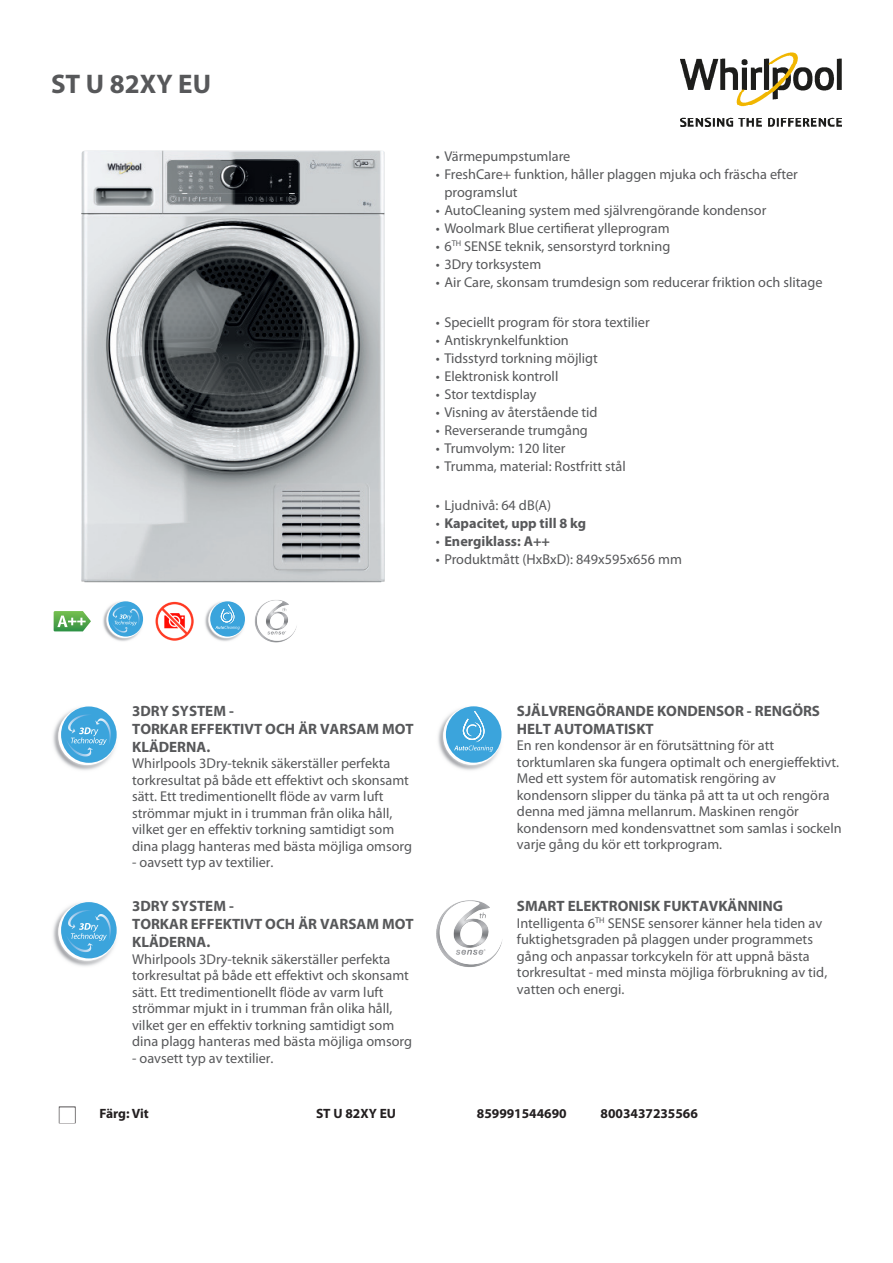
<style>
.page{position:relative;width:893px;height:1263px;background:#fff}
.page>*{position:absolute;margin:0;border:0;box-sizing:border-box;transform-origin:0 0}
.Related_color_White{font:700 33.75px "Times New Roman";color:#fff}
.PRODOTTO_-_commercia{font:700 27px "Myriad Pro";color:#57585a}
.TIT{font:700 15px/18px "Myriad Pro";color:#57585a}
.BODY{font:14.25px/16.5px "Myriad Pro";color:#57585a}
.t1{font:700 14.25px "Myriad Pro";color:#57585a}
.Related_color_body{font:700 13.5px "Myriad Pro";color:#231f20}
.s1{font-weight:400}
</style>
<div class="page">
<svg style="left:54px;top:611px;width:37px;height:20px"></svg>
<img style="left:103px;top:601px;width:41px;height:40px">
<svg style="left:107px;top:602px;width:36px;height:36px"></svg>
<img style="left:155px;top:601px;width:39px;height:40px">
<img style="left:205px;top:601px;width:30px;height:40px">
<svg style="left:208px;top:602px;width:37px;height:36px"></svg>
<img style="left:255px;top:600px;width:42px;height:42px">
<img style="left:53px;top:722px;width:49px;height:48px">
<svg style="left:58px;top:707px;width:58px;height:58px"></svg>
<img style="left:53px;top:917px;width:64px;height:49px">
<svg style="left:58px;top:902px;width:58px;height:59px"></svg>
<img style="left:81px;top:150px;width:304px;height:432px">
<div style="left:59px;top:1106px;width:17px;height:17px;border:1px solid #231f20"></div>
<img style="left:680px;top:52px;width:162px;height:75px">
<img style="left:438px;top:722px;width:64px;height:48px">
<svg style="left:443px;top:707px;width:58px;height:58px"></svg>
<img style="left:436px;top:900px;width:66px;height:67px">
<p class="PRODOTTO_-_commercia" style="left:51px;top:66px;width:162px">ST U 82XY EU</p>
<p class="BODY" style="left:436px;top:148px;width:136px">• Värmepumpstumlare</p>
<p class="BODY" style="left:444px;top:165px;width:355px;line-height:18px;text-indent:-9px">• FreshCare+ funktion, håller plaggen mjuka och fräscha efter programslut</p>
<p class="BODY" style="left:436px;top:202px;width:332px">• AutoCleaning system med självrengörande kondensor</p>
<p class="BODY" style="left:436px;top:220px;width:235px">• Woolmark Blue certifierat ylleprogram</p>
<p class="BODY" style="left:436px;top:238px;width:236px">• 6<sup>TH</sup> SENSE teknik, sensorstyrd torkning</p>
<p class="BODY" style="left:436px;top:256px;width:107px">• 3Dry torksystem</p>
<p class="BODY" style="left:436px;top:274px;width:388px">• Air Care, skonsam trumdesign som reducerar friktion och slitage</p>
<p class="BODY" style="left:436px;top:314px;width:215px">• Speciellt program för stora textilier</p>
<p class="BODY" style="left:436px;top:332px;width:134px">• Antiskrynkelfunktion</p>
<p class="BODY" style="left:436px;top:350px;width:163px">• Tidsstyrd torkning möjligt</p>
<p class="BODY" style="left:436px;top:368px;width:124px">• Elektronisk kontroll</p>
<p class="BODY" style="left:436px;top:386px;width:102px">• Stor textdisplay</p>
<p class="BODY" style="left:436px;top:404px;width:163px">• Visning av återstående tid</p>
<p class="BODY" style="left:436px;top:422px;width:154px">• Reverserande trumgång</p>
<p class="BODY" style="left:436px;top:440px;width:131px">• Trumvolym: 120 liter</p>
<p class="BODY" style="left:436px;top:458px;width:191px">• Trumma, material: Rostfritt stål</p>
<p class="BODY" style="left:436px;top:497px;width:117px">• Ljudnivå: 64 dB(A)</p>
<p class="t1" style="left:436px;top:514px;width:152px"><span class="s1">•</span> Kapacitet, upp till 8 kg</p>
<p class="t1" style="left:436px;top:532px;width:116px"><span class="s1">•</span> Energiklass: A++</p>
<p class="BODY" style="left:436px;top:551px;width:248px">• Produktmått (HxBxD): 849x595x656 mm</p>
<p class="TIT" style="left:132px;top:701px;width:103px">3DRY SYSTEM -</p>
<p class="TIT" style="left:132px;top:719px;width:283px">TORKAR EFFEKTIVT OCH ÄR VARSAM MOT<br>KLÄDERNA.</p>
<p class="BODY" style="left:132px;top:755px;width:282px">Whirlpools 3Dry-teknik säkerställer perfekta torkresultat på både ett effektivt och skonsamt sätt. Ett tredimentionellt flöde av varm luft strömmar mjukt in i trumman från olika håll, vilket ger en effektiv torkning samtidigt som dina plagg hanteras med bästa möjliga omsorg</p>
<p class="BODY" style="left:132px;top:854px;width:143px">- oavsett typ av textilier.</p>
<p class="TIT" style="left:132px;top:897px;width:103px">3DRY SYSTEM -</p>
<p class="TIT" style="left:132px;top:915px;width:283px">TORKAR EFFEKTIVT OCH ÄR VARSAM MOT<br>KLÄDERNA.</p>
<p class="BODY" style="left:132px;top:951px;width:282px">Whirlpools 3Dry-teknik säkerställer perfekta torkresultat på både ett effektivt och skonsamt sätt. Ett tredimentionellt flöde av varm luft strömmar mjukt in i trumman från olika håll, vilket ger en effektiv torkning samtidigt som dina plagg hanteras med bästa möjliga omsorg</p>
<p class="BODY" style="left:132px;top:1050px;width:143px">- oavsett typ av textilier.</p>
<p class="TIT" style="left:517px;top:701px;width:305px">SJÄLVRENGÖRANDE KONDENSOR - RENGÖRS<br>HELT AUTOMATISKT</p>
<p class="BODY" style="left:517px;top:737px;width:326px">En ren kondensor är en förutsättning för att torktumlaren ska fungera optimalt och energieffektivt.<br>Med ett system för automatisk rengöring av kondensorn slipper du tänka på att ta ut och rengöra denna med jämna mellanrum. Maskinen rengör kondensorn med kondensvattnet som samlas i sockeln varje gång du kör ett torkprogram.</p>
<p class="TIT" style="left:517px;top:897px;width:268px">SMART ELEKTRONISK FUKTAVKÄNNING</p>
<p class="BODY" style="left:517px;top:914px;width:312px">Intelligenta 6<sup>TH</sup> SENSE sensorer känner hela tiden av fuktighetsgraden på plaggen under programmets gång och anpassar torkcykeln för att uppnå bästa torkresultat - med minsta möjliga förbrukning av tid, vatten och energi.</p>
<p class="Related_color_White" style="left:57px;top:1088px;width:22px">■</p>
<p class="Related_color_body" style="left:100px;top:1104px;width:51px">Färg: Vit</p>
<p class="Related_color_body" style="left:316px;top:1104px;width:82px">ST U 82XY EU</p>
<p class="Related_color_body" style="left:477px;top:1104px;width:91px">859991544690</p>
<p class="Related_color_body" style="left:601px;top:1104px;width:99px">8003437235566</p>
</div>
